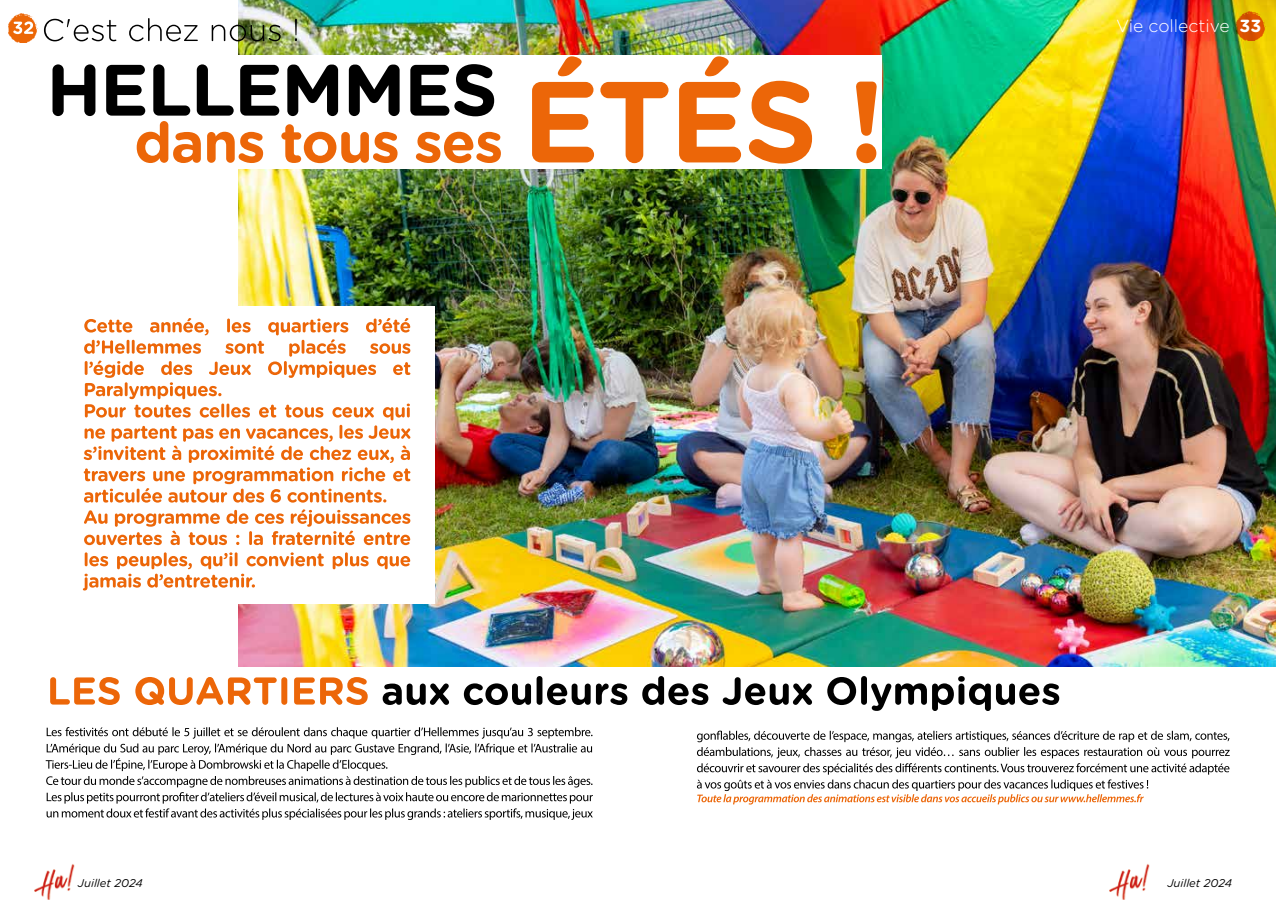
<style>
.page{position:relative;width:1276px;height:904px;background:#fff}
.page>*{position:absolute;margin:0;border:0;box-sizing:border-box;transform-origin:0 0}
.t1{font:700 72.5px "Gotham Rounded";letter-spacing:-.02em;color:#000}
.t2{font:700 56.25px "Gotham Rounded";letter-spacing:-.02em;color:#ec6608}
.t3{font:300 17.5px "Gotham Rounded";color:#fff}
.t4{font:italic 11.25px "Gotham Rounded";color:#000}
.s1{font-size:115px}
.s2{font-weight:700}
</style>
<div class="page">
<img style="left:238px;top:0;width:1038px;height:666px">
<img style="left:9px;top:13px;width:29px;height:29px">
<svg style="left:13px;top:21px;width:20px;height:13px"></svg>
<img style="left:44px;top:18px;width:253px;height:23px">
<svg style="left:46px;top:727px;width:547px;height:93px"></svg>
<img style="left:34px;top:864px;width:41px;height:35px">
<img style="left:1109px;top:864px;width:41px;height:35px">
<div style="left:0;top:306px;width:434px;height:297px;background:#fff"></div>
<svg style="left:83px;top:552px;width:327px;height:38px"></svg>
<svg style="left:84px;top:509px;width:326px;height:36px"></svg>
<svg style="left:84px;top:318px;width:326px;height:184px"></svg>
<svg style="left:383px;top:676px;width:676px;height:35px"></svg>
<svg style="left:50px;top:677px;width:318px;height:28px"></svg>
<svg style="left:697px;top:730px;width:532px;height:74px"></svg>
<div style="left:212px;top:55px;width:670px;height:113px;background:#fff"></div>
<img style="left:1236px;top:11px;width:29px;height:29px">
<h2 class="t2" style="left:134px;top:101px;width:752px">dans tous ses <span class="s1">ÉTÉS !</span></h2>
<h1 class="t1" style="left:46px;top:37px;width:453px">HELLEMMES</h1>
<h3 class="t3" style="left:1116px;top:14px;width:147px">Vie collective <span class="s2">33</span></h3>
<p class="t4" style="left:78px;top:875px;width:66px">Juillet 2024</p>
<p class="t4" style="left:1167px;top:875px;width:66px">Juillet 2024</p>
</div>
